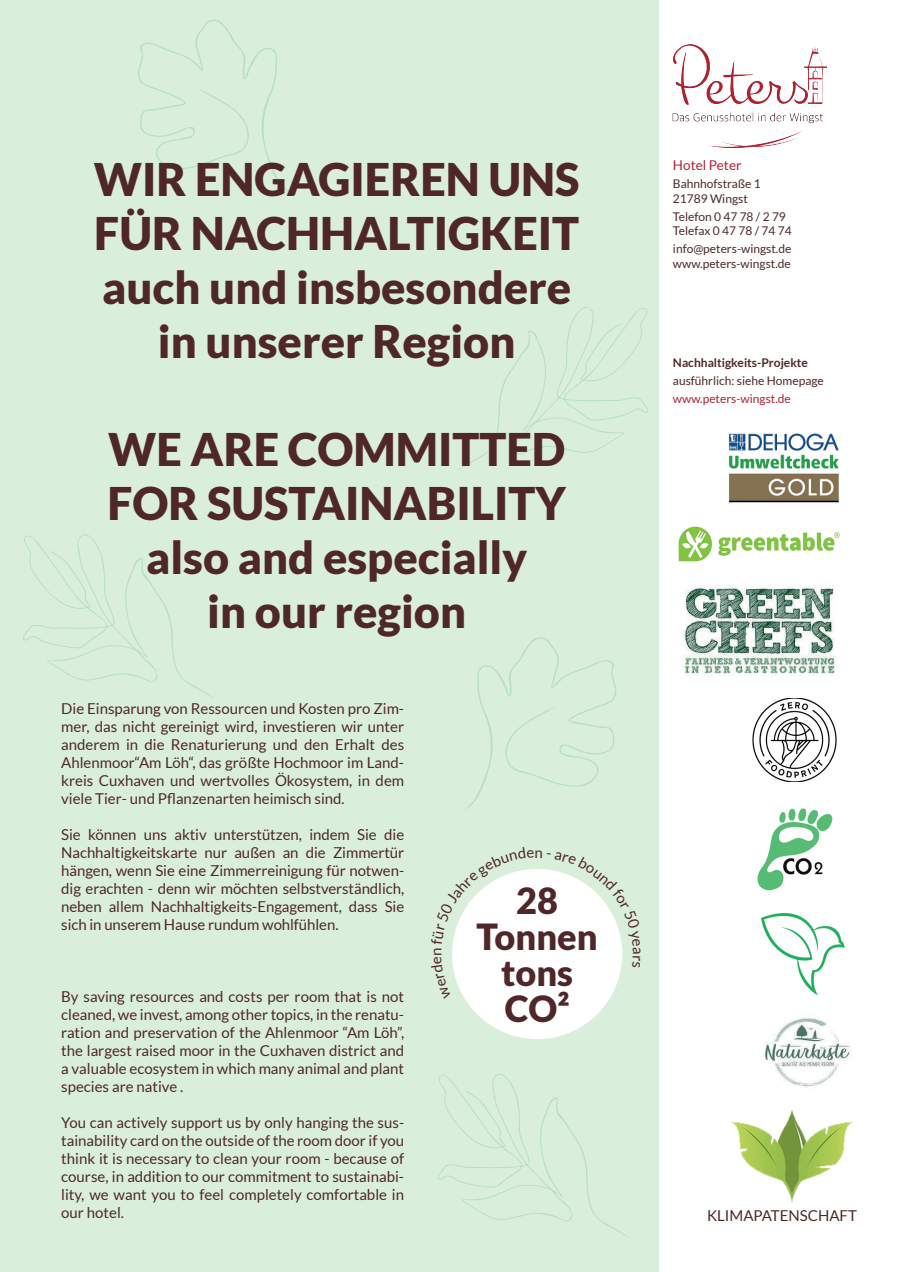
<style>
.page{position:relative;width:902px;height:1272px;background:#fff}
.page>*{position:absolute;margin:0;border:0;box-sizing:border-box;transform-origin:0 0}
.t1{font:900 45px/54px "Lato";color:#502728;text-align:center}
.t2{font:900 36px/36px "Lato";color:#502728;text-align:center}
.t3{font:15px/18px "Lato";color:#502728;text-align:justify}
.t4{font:13.5px "Lato";color:#ae2533}
.t5{font:12px/14.4px "Lato";color:#502728}
.t6{font:700 12px "Lato";color:#502728}
.t7{font:12px "Lato";color:#ae2533}
</style>
<div class="page">
<div style="left:0;top:0;width:658px;height:1271px;background:#d9efdb"></div>
<img style="left:672px;top:45px;width:154px;height:103px">
<img style="left:728px;top:433px;width:111px;height:70px">
<img style="left:678px;top:526px;width:162px;height:36px">
<img style="left:683px;top:586px;width:152px;height:90px">
<img style="left:752px;top:698px;width:84px;height:84px">
<img style="left:757px;top:808px;width:76px;height:82px">
<img style="left:760px;top:913px;width:84px;height:81px">
<img style="left:765px;top:1017px;width:85px;height:71px">
<img style="left:731px;top:1110px;width:122px;height:92px">
<div style="left:452px;top:868px;width:170px;height:171px;background:#fff;border-radius:50%"></div>
<svg style="left:464px;top:637px;width:152px;height:174px"></svg>
<svg style="left:438px;top:1074px;width:190px;height:163px"></svg>
<svg style="left:458px;top:307px;width:190px;height:163px"></svg>
<svg style="left:23px;top:534px;width:190px;height:164px"></svg>
<svg style="left:138px;top:20px;width:152px;height:173px"></svg>
<svg style="left:452px;top:868px;width:170px;height:130px"></svg>
<h1 class="t1" style="left:94px;top:151px;width:487px">WIR ENGAGIEREN UNS<br>FÜR NACHHALTIGKEIT auch und insbesondere in unserer Region</h1>
<h1 class="t1" style="left:107px;top:421px;width:460px">WE ARE COMMITTED<br>FOR SUSTAINABILITY also and especially<br>in our region</h1>
<p class="t3" style="left:61px;top:699px;width:344px">Die Einsparung von Ressourcen und Kosten pro Zim&shy;mer, das nicht gereinigt wird, investieren wir unter anderem in die Renaturierung und den Erhalt des Ahlenmoor“Am Löh“, das größte Hochmoor im Land&shy;kreis Cuxhaven und wertvolles Ökosystem, in dem viele Tier- und Pflanzenarten heimisch sind.</p>
<p class="t3" style="left:61px;top:825px;width:344px">Sie können uns aktiv unterstützen, indem Sie die Nachhaltigkeitskarte nur außen an die Zimmertür hängen, wenn Sie eine Zimmerreinigung für notwen&shy;dig erachten - denn wir möchten selbstverständlich, neben allem Nachhaltigkeits-Engagement, dass Sie sich in unserem Hause rundum wohlfühlen.</p>
<p class="t3" style="left:61px;top:987px;width:344px">By saving resources and costs per room that is not cleaned, we invest, among other topics, in the renatu&shy;ration and preservation of the Ahlenmoor “Am Löh”, the largest raised moor in the Cuxhaven district and a valuable ecosystem in which many animal and plant species are native .</p>
<p class="t3" style="left:61px;top:1113px;width:344px">You can actively support us by only hanging the sus&shy;tainability card on the outside of the room door if you think it is necessary to clean your room - because of course, in addition to our commitment to sustainabi&shy;lity, we want you to feel completely comfortable in our hotel.</p>
<h2 class="t2" style="left:476px;top:881px;width:123px">28<br>Tonnen tons<br>CO²</h2>
<p class="t4" style="left:673px;top:158px;width:70px">Hotel Peter</p>
<p class="t5" style="left:673px;top:177px;width:89px">Bahnhofstraße 1<br>21789 Wingst</p>
<p class="t5" style="left:673px;top:209px;width:120px">Telefon 0 47 78 / 2 79<br>Telefax 0 47 78 / 74 74</p>
<p class="t5" style="left:673px;top:241px;width:120px">info@peters-wingst.de www.peters-wingst.de</p>
<p class="t6" style="left:673px;top:356px;width:136px">Nachhaltigkeits-Projekte</p>
<p class="t5" style="left:673px;top:373px;width:152px">ausführlich: siehe Homepage</p>
<p class="t7" style="left:673px;top:392px;width:119px">www.peters-wingst.de</p>
<p class="t3" style="left:707px;top:1206px;width:151px">KLIMAPATENSCHAFT</p>
</div>
